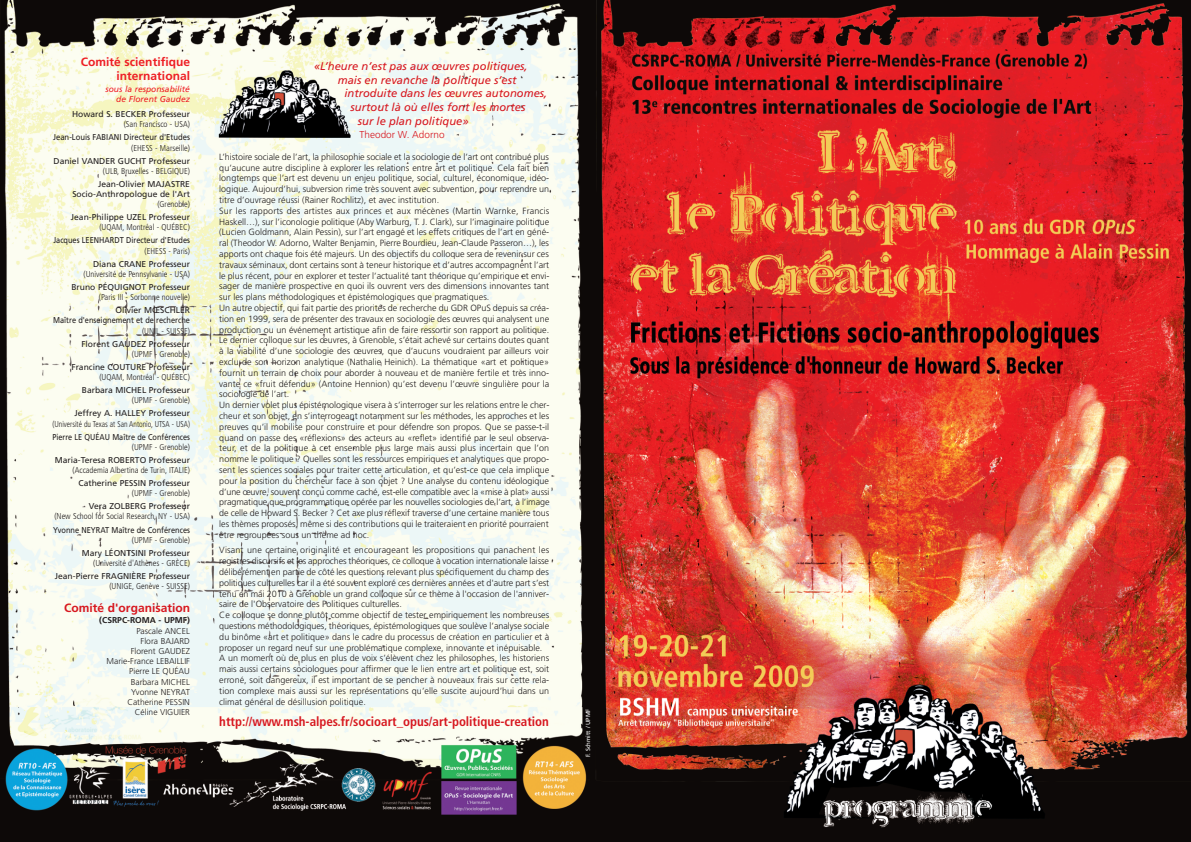
<style>
.page{position:relative;width:1191px;height:842px;background:#fff}
.page>*{position:absolute;margin:0;border:0;box-sizing:border-box;transform-origin:0 0}
.t1{font:700 condensed 13px "Frutiger";letter-spacing:-.005em;color:#d7171f}
.t2{font:700 12px/14.4px "Frutiger";color:#ee1e24;text-align:right}
.t3{font:700 12px "Frutiger";color:#d7171f}
.t4{font:italic 11.2px "Frutiger";color:#d7171f}
.t5{font:300 10px "Frutiger";color:#d7171f}
.t6{font:300 9px/10.8px "Frutiger";color:#231f20}
.t7{font:8.5px/10.2px "Frutiger";color:#231f20;text-align:right}
.t8{font:300 condensed 8.5px "Frutiger";color:#231f20}
.t9{font:300 8.5px/10.2px "Frutiger";color:#231f20;text-align:right}
.t10{font:8.5px "Frutiger";color:#231f20;scale:.87 1}
.t11{font:300 condensed 8.5px "Frutiger";color:#231f20;scale:.9 1}
.t12{font:italic 8.5px/10.2px "Frutiger";color:#ee1e24;text-align:right}
.t13{font:8.5px "Frutiger";color:#231f20;scale:.9 1}
.t14{font:8.5px "Frutiger";color:#231f20;scale:.86 1}
.t15{font:700 8.5px "Frutiger";color:#231f20}
.t16{font:6px "Frutiger";color:#fff}
</style>
<div class="page">
<img style="left:0;top:0;width:1191px;height:842px">
<h2 class="t2" style="left:81px;top:55px;width:111px">Comité scientifique international</h2>
<p class="t12" style="left:105px;top:84px;width:86px">sous la responsabilité de Florent Gaudez</p>
<p class="t7" style="left:72px;top:110px;width:119px">Howard S. BECKER Professeur</p>
<p class="t8" style="left:124px;top:121px;width:68px">(San Francisco - USA)</p>
<p class="t13" style="left:53px;top:134px;width:154px">Jean-Louis FABIANI Directeur d'Etudes</p>
<p class="t8" style="left:131px;top:144px;width:60px">(EHESS - Marseille)</p>
<p class="t7" style="left:54px;top:156px;width:138px">Daniel VANDER GUCHT Professeur</p>
<p class="t8" style="left:103px;top:167px;width:89px">(ULB, Bruxelles - BELGIQUE)</p>
<p class="t7" style="left:72px;top:179px;width:119px">Jean-Olivier MAJASTRE<br>Socio-Anthropologue de l'Art</p>
<p class="t8" style="left:157px;top:201px;width:34px">(Grenoble)</p>
<p class="t7" style="left:71px;top:213px;width:121px">Jean-Philippe UZEL Professeur</p>
<p class="t8" style="left:99px;top:224px;width:92px">(UQAM, Montréal - QUÉBEC)</p>
<p class="t10" style="left:53px;top:237px;width:159px">Jacques LEENHARDT Directeur d'Etudes</p>
<p class="t8" style="left:145px;top:247px;width:47px">(EHESS - Paris)</p>
<p class="t7" style="left:93px;top:259px;width:98px">Diana CRANE Professeur</p>
<p class="t8" style="left:84px;top:271px;width:108px">(Université de Pennsylvanie - USA)</p>
<p class="t7" style="left:71px;top:283px;width:120px">Bruno PÉQUIGNOT Professeur</p>
<p class="t8" style="left:99px;top:294px;width:93px">(Paris III - Sorbonne nouvelle)</p>
<p class="t7" style="left:53px;top:306px;width:138px">Olivier MŒSCHLER<br>Maître d'enseignement et de recherche</p>
<p class="t8" style="left:142px;top:327px;width:49px">(UNIL - SUISSE)</p>
<p class="t7" style="left:81px;top:339px;width:110px">Florent GAUDEZ Professeur</p>
<p class="t8" style="left:132px;top:350px;width:60px">(UPMF - Grenoble)</p>
<p class="t7" style="left:71px;top:362px;width:120px">Francine COUTURE Professeur</p>
<p class="t8" style="left:99px;top:374px;width:92px">(UQAM, Montréal - QUÉBEC)</p>
<p class="t7" style="left:82px;top:386px;width:110px">Barbara MICHEL Professeur</p>
<p class="t8" style="left:132px;top:397px;width:60px">(UPMF - Grenoble)</p>
<p class="t7" style="left:75px;top:409px;width:117px">Jeffrey A. HALLEY Professeur</p>
<p class="t11" style="left:52px;top:420px;width:154px">(Université du Texas at San Antonio, UTSA - USA)</p>
<p class="t14" style="left:52px;top:433px;width:161px">Pierre LE QUÉAU Maître de Conférences</p>
<p class="t8" style="left:132px;top:443px;width:60px">(UPMF - Grenoble)</p>
<p class="t7" style="left:55px;top:455px;width:137px">Maria-Teresa ROBERTO Professeur</p>
<p class="t8" style="left:73px;top:467px;width:119px">(Accademia Albertina de Turin, ITALIE)</p>
<p class="t7" style="left:78px;top:479px;width:113px">Catherine PESSIN Professeur</p>
<p class="t8" style="left:132px;top:490px;width:60px">(UPMF - Grenoble)</p>
<p class="t7" style="left:89px;top:502px;width:103px">Vera ZOLBERG Professeur</p>
<p class="t8" style="left:54px;top:513px;width:137px">(New School for Social Research, NY - USA)</p>
<p class="t10" style="left:53px;top:526px;width:159px">Yvonne NEYRAT Maître de Conférences</p>
<p class="t8" style="left:132px;top:536px;width:60px">(UPMF - Grenoble)</p>
<p class="t7" style="left:82px;top:548px;width:110px">Mary LÉONTSINI Professeur</p>
<p class="t8" style="left:93px;top:560px;width:98px">(Université d'Athènes - GRÈCE)</p>
<p class="t7" style="left:55px;top:572px;width:137px">Jean-Pierre FRAGNIÈRE Professeur</p>
<p class="t8" style="left:109px;top:583px;width:82px">(UNIGE, Genève - SUISSE)</p>
<h2 class="t3" style="left:64px;top:603px;width:127px">Comité d'organisation</h2>
<p class="t15" style="left:99px;top:617px;width:92px">(CSRPC-ROMA - UPMF)</p>
<p class="t9" style="left:107px;top:626px;width:85px">Pascale ANCEL<br>Flora BAJARD<br>Florent GAUDEZ<br>Marie-France LEBAILLIF<br>Pierre LE QUÉAU<br>Barbara MICHEL<br>Yvonne NEYRAT<br>Catherine PESSIN<br>Céline VIGUIER</p>
<p class="t4" style="left:314px;top:62px;width:215px">«L’heure n’est pas aux œuvres politiques,</p>
<p class="t4" style="left:338px;top:75px;width:180px">mais en revanche la politique s’est</p>
<p class="t4" style="left:344px;top:89px;width:204px">introduite dans les œuvres autonomes,</p>
<p class="t4" style="left:350px;top:102px;width:176px">surtout là où elles font les mortes</p>
<p class="t4" style="left:358px;top:116px;width:112px">sur le plan politique»</p>
<p class="t5" style="left:359px;top:130px;width:87px">Theodor W. Adorno</p>
<p class="t6" style="left:219px;top:152px;width:332px">L’histoire sociale de l’art, la philosophie sociale et la sociologie de l’art ont contribué plus qu’aucune autre discipline à explorer les relations entre art et politique. Cela fait bien longtemps que l’art est devenu un enjeu politique, social, culturel, économique, idéo&shy;logique. Aujourd’hui, subversion rime très souvent avec subvention, pour reprendre un titre d’ouvrage réussi (Rainer Rochlitz), et avec institution.<br>Sur les rapports des artistes aux princes et aux mécènes (Martin Warnke, Francis Haskell…), sur l’iconologie politique (Aby Warburg, T. J. Clark), sur l’imaginaire politique (Lucien Goldmann, Alain Pessin), sur l’art engagé et les effets critiques de l’art en géné&shy;ral (Theodor W. Adorno, Walter Benjamin, Pierre Bourdieu, Jean-Claude Passeron…), les apports ont chaque fois été majeurs. Un des objectifs du colloque sera de revenir sur ces travaux séminaux, dont certains sont à teneur historique et d’autres accompagnent l’art le plus récent, pour en explorer et tester l’actualité tant théorique qu’empirique et envi&shy;sager de manière prospective en quoi ils ouvrent vers des dimensions innovantes tant sur les plans méthodologiques et épistémologiques que pragmatiques.<br>Un autre objectif, qui fait partie des priorités de recherche du GDR OPuS depuis sa créa&shy;tion en 1999, sera de présenter des travaux en sociologie des œuvres qui analysent une production ou un événement artistique afin de faire ressortir son rapport au politique.<br>Le dernier colloque sur les œuvres, à Grenoble, s’était achevé sur certains doutes quant à la viabilité d’une sociologie des œuvres, que d’aucuns voudraient par ailleurs voir exclu de son horizon analytique (Nathalie Heinich). La thématique «art et politique» fournit un terrain de choix pour aborder à nouveau et de manière fertile et très inno&shy;vante ce «fruit défendu» (Antoine Hennion) qu’est devenu l’œuvre singulière pour la sociologie de l’art.<br>Un dernier volet plus épistémologique visera à s’interroger sur les relations entre le cher&shy;cheur et son objet, en s’interrogeant notamment sur les méthodes, les approches et les preuves qu’il mobilise pour construire et pour défendre son propos. Que se passe-t-il quand on passe des «réflexions» des acteurs au «reflet» identifié par le seul observa&shy;teur, et de la politique à cet ensemble plus large mais aussi plus incertain que l’on nomme le politique ? Quelles sont les ressources empiriques et analytiques que propo&shy;sent les sciences sociales pour traiter cette articulation, et qu’est-ce que cela implique pour la position du chercheur face à son objet ? Une analyse du contenu idéologique d’une œuvre, souvent conçu comme caché, est-elle compatible avec la «mise à plat» aussi pragmatique que programmatique opérée par les nouvelles sociologies de l’art, à l’image de celle de Howard S. Becker ? Cet axe plus réflexif traverse d’une certaine manière tous les thèmes proposés, même si des contributions qui le traiteraient en priorité pourraient être regroupées sous un thème ad hoc.</p>
<p class="t6" style="left:219px;top:546px;width:331px">Visant une certaine originalité et encourageant les propositions qui panachent les registres discursifs et les approches théoriques, ce colloque à vocation internationale laisse délibérément en partie de côté les questions relevant plus spécifiquement du champ des politiques culturelles car il a été souvent exploré ces dernières années et d'autre part s’est tenu en mai 2010 à Grenoble un grand colloque sur ce thème à l'occasion de l'anniver&shy;saire de l'Observatoire des Politiques culturelles.<br>Ce colloque se donne plutôt comme objectif de tester empiriquement les nombreuses questions méthodologiques, théoriques, épistémologiques que soulève l’analyse sociale du binôme «art et politique» dans le cadre du processus de création en particulier et à proposer un regard neuf sur une problématique complexe, innovante et inépuisable.<br>A un moment où de plus en plus de voix s’élèvent chez les philosophes, les historiens mais aussi certains sociologues pour affirmer que le lien entre art et politique est, soit erroné, soit dangereux, il est important de se pencher à nouveaux frais sur cette rela&shy;tion complexe mais aussi sur les représentations qu’elle suscite aujourd’hui dans un climat général de désillusion politique.</p>
<h1 class="t1" style="left:219px;top:716px;width:331px">http://www.msh-alpes.fr/socioart_opus/art-politique-creation</h1>
<p class="t16" style="left:585px;top:757px;width:50px;rotate:-90deg">F. Schmitt / UPMF</p>
</div>
